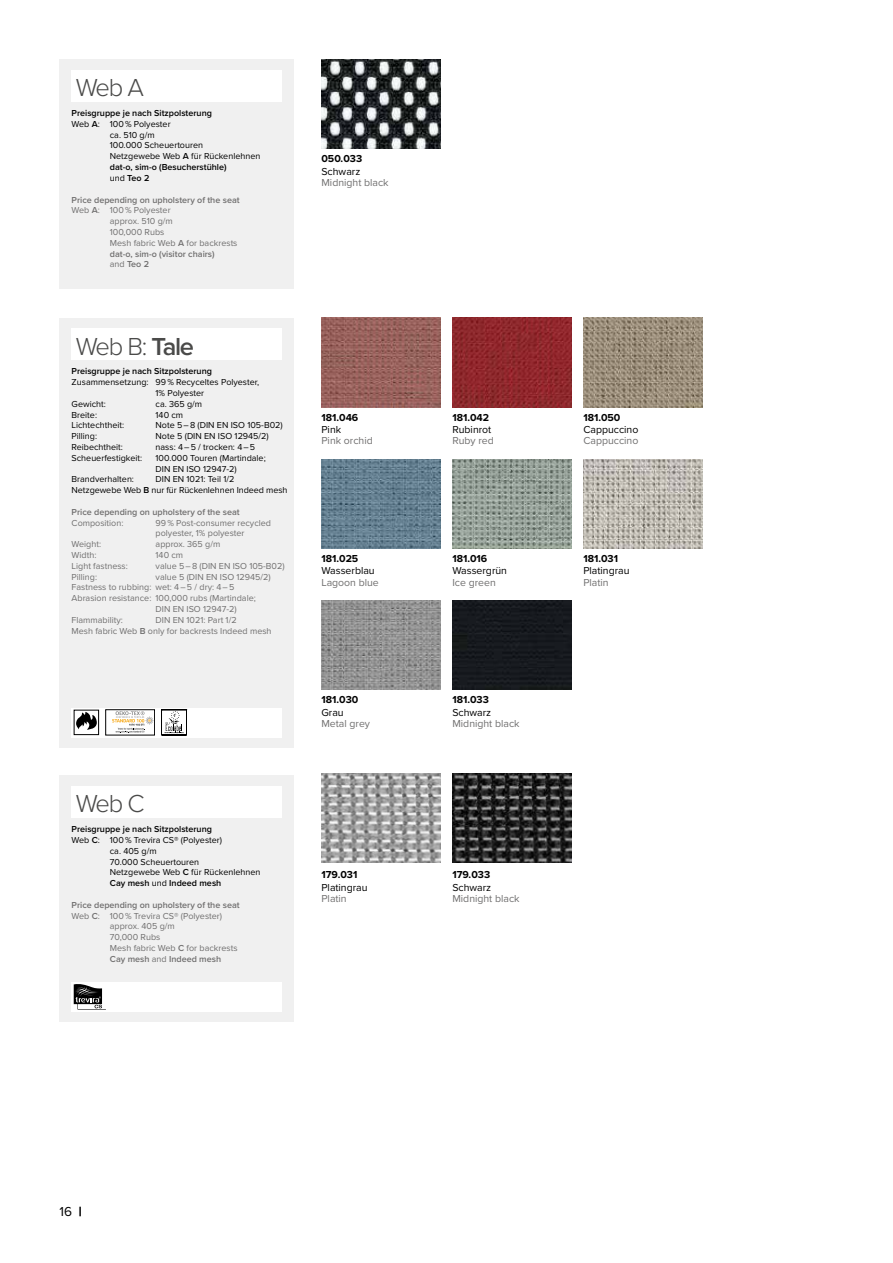
<style>
.page{position:relative;width:893px;height:1263px;background:#fff}
.page>*{position:absolute;margin:0;border:0;box-sizing:border-box;transform-origin:0 0}
.t1{font:300 25.5px "Proxima Nova";letter-spacing:-.07em;color:#4a4a49}
.t2{font:13.5px "Proxima Nova";color:#000}
.t3{font:10.5px "Proxima Nova";color:#706f6f}
.t4{font:10.5px "Proxima Nova";color:#000}
.t5{font:700 10.5px "Proxima Nova";color:#000}
.t6{font:9px/10.8px "Proxima Nova";color:#000}
.t7{font:9px/10.8px "Proxima Nova";color:#706f6f}
.t8{font:600 9px "Proxima Nova";color:#706f6f}
.t9{font:600 9px "Proxima Nova";color:#000}
.s1{font-weight:600}
.s2{font-weight:400}
.s3{font-weight:900}
</style>
<div class="page">
<img style="left:321px;top:60px;width:120px;height:89px">
<img style="left:321px;top:773px;width:120px;height:90px">
<img style="left:452px;top:773px;width:119px;height:90px">
<div style="left:60px;top:60px;width:234px;height:229px;background:#f0f0f0"></div>
<div style="left:72px;top:70px;width:210px;height:32px;background:#fff"></div>
<div style="left:60px;top:318px;width:234px;height:429px;background:#f0f0f0"></div>
<div style="left:60px;top:776px;width:234px;height:246px;background:#f0f0f0"></div>
<div style="left:72px;top:786px;width:210px;height:32px;background:#fff"></div>
<div style="left:72px;top:328px;width:210px;height:32px;background:#fff"></div>
<div style="left:72px;top:982px;width:210px;height:30px;background:#fff"></div>
<svg style="left:74px;top:984px;width:29px;height:25px"></svg>
<div style="left:72px;top:708px;width:210px;height:29px;background:#fff"></div>
<div style="left:74px;top:710px;width:25px;height:25px;border:1px solid #000"></div>
<svg style="left:76px;top:712px;width:21px;height:18px"></svg>
<svg style="left:112px;top:711px;width:41px;height:22px"></svg>
<svg style="left:161px;top:710px;width:26px;height:25px"></svg>
<img style="left:321px;top:459px;width:120px;height:89px">
<img style="left:321px;top:600px;width:120px;height:90px">
<img style="left:452px;top:459px;width:119px;height:89px">
<div style="left:452px;top:600px;width:119px;height:90px;background:#171a1e"></div>
<img style="left:583px;top:459px;width:119px;height:89px">
<img style="left:321px;top:318px;width:120px;height:89px">
<img style="left:452px;top:318px;width:119px;height:89px">
<img style="left:583px;top:318px;width:119px;height:89px">
<h1 class="t1" style="left:76px;top:69px;width:70px">Web A</h1>
<p class="t9" style="left:72px;top:106px;width:142px">Preisgruppe je nach Sitzpolsterung</p>
<p class="t6" style="left:72px;top:118px;width:101px">Web <span class="s1">A</span>: 100 % Polyester</p>
<p class="t6" style="left:110px;top:129px;width:46px">ca. 510 g/m</p>
<p class="t6" style="left:110px;top:140px;width:95px">100.000 Scheuertouren</p>
<p class="t6" style="left:110px;top:150px;width:152px">Netzgewebe Web <span class="s1">A</span> für Rückenlehnen</p>
<p class="t9" style="left:110px;top:160px;width:118px">dat-o, sim-o (Besucherstühle)</p>
<p class="t9" style="left:110px;top:171px;width:41px"><span class="s2">und</span> Teo 2</p>
<p class="t8" style="left:72px;top:193px;width:170px">Price depending on upholstery of the seat</p>
<p class="t7" style="left:72px;top:204px;width:101px">Web <span class="s1">A</span>: 100 % Polyester</p>
<p class="t7" style="left:110px;top:215px;width:64px">approx. 510 g/m</p>
<p class="t7" style="left:110px;top:226px;width:56px">100,000 Rubs</p>
<p class="t7" style="left:110px;top:237px;width:129px">Mesh fabric Web <span class="s1">A</span> for backrests</p>
<p class="t8" style="left:110px;top:247px;width:106px">dat-o, sim-o (visitor chairs)</p>
<p class="t8" style="left:110px;top:258px;width:41px"><span class="s2">and</span> Teo 2</p>
<h1 class="t1" style="left:76px;top:327px;width:120px">Web B: <span class="s1">Tale</span></h1>
<p class="t9" style="left:72px;top:365px;width:142px">Preisgruppe je nach Sitzpolsterung</p>
<p class="t6" style="left:72px;top:376px;width:189px">Zusammensetzung: 99 % Recyceltes Polyester,</p>
<p class="t6" style="left:156px;top:387px;width:50px">1% Polyester</p>
<p class="t6" style="left:72px;top:398px;width:36px">Gewicht:</p>
<p class="t6" style="left:156px;top:398px;width:48px">ca. 365 g/m</p>
<p class="t6" style="left:72px;top:409px;width:27px">Breite:</p>
<p class="t6" style="left:156px;top:409px;width:29px">140 cm</p>
<p class="t6" style="left:72px;top:420px;width:54px">Lichtechtheit:</p>
<p class="t6" style="left:156px;top:420px;width:129px">Note 5 – 8 (DIN EN ISO 105-B02)</p>
<p class="t6" style="left:72px;top:430px;width:27px">Pilling:</p>
<p class="t6" style="left:156px;top:430px;width:115px">Note 5 (DIN EN ISO 12945/2)</p>
<p class="t6" style="left:72px;top:441px;width:53px">Reibechtheit:</p>
<p class="t6" style="left:156px;top:441px;width:101px">nass: 4 – 5 / trocken: 4 – 5</p>
<p class="t6" style="left:72px;top:452px;width:72px">Scheuerfestigkeit:</p>
<p class="t6" style="left:156px;top:452px;width:112px">100.000 Touren (Martindale;<br>DIN EN ISO 12947-2)</p>
<p class="t6" style="left:72px;top:474px;width:64px">Brandverhalten:</p>
<p class="t6" style="left:72px;top:474px;width:218px;text-indent:84px">DIN EN 1021: Teil 1/2<br>Netzgewebe Web <span class="s1">B</span> nur für Rückenlehnen Indeed mesh</p>
<p class="t8" style="left:72px;top:505px;width:170px">Price depending on upholstery of the seat</p>
<p class="t7" style="left:72px;top:517px;width:53px">Composition:</p>
<p class="t7" style="left:156px;top:517px;width:117px">99 % Post-consumer recycled polyester, 1% polyester</p>
<p class="t7" style="left:72px;top:538px;width:31px">Weight:</p>
<p class="t7" style="left:156px;top:538px;width:66px">approx. 365 g/m</p>
<p class="t7" style="left:72px;top:549px;width:26px">Width:</p>
<p class="t7" style="left:156px;top:549px;width:29px">140 cm</p>
<p class="t7" style="left:72px;top:560px;width:58px">Light fastness:</p>
<p class="t7" style="left:156px;top:560px;width:131px">value 5 – 8 (DIN EN ISO 105-B02)</p>
<p class="t7" style="left:72px;top:571px;width:27px">Pilling:</p>
<p class="t7" style="left:156px;top:571px;width:117px">value 5 (DIN EN ISO 12945/2)</p>
<p class="t7" style="left:72px;top:582px;width:164px">Fastness to rubbing: wet: 4 – 5 / dry: 4 – 5</p>
<p class="t7" style="left:72px;top:592px;width:186px">Abrasion resistance: 100,000 rubs (Martindale;</p>
<p class="t7" style="left:156px;top:603px;width:83px">DIN EN ISO 12947-2)</p>
<p class="t7" style="left:72px;top:614px;width:53px">Flammability:</p>
<p class="t7" style="left:72px;top:614px;width:201px;text-indent:84px">DIN EN 1021: Part 1/2<br>Mesh fabric Web <span class="s1">B</span> only for backrests Indeed mesh</p>
<h1 class="t1" style="left:76px;top:785px;width:70px">Web C</h1>
<p class="t9" style="left:72px;top:822px;width:142px">Preisgruppe je nach Sitzpolsterung</p>
<p class="t6" style="left:72px;top:834px;width:152px">Web <span class="s1">C</span>: 100 % Trevira CS® (Polyester)</p>
<p class="t6" style="left:110px;top:845px;width:48px">ca. 405 g/m</p>
<p class="t6" style="left:110px;top:856px;width:91px">70.000 Scheuertouren</p>
<p class="t6" style="left:110px;top:867px;width:152px">Netzgewebe Web <span class="s1">C</span> für Rückenlehnen</p>
<p class="t9" style="left:110px;top:876px;width:113px">Cay mesh <span class="s2">und</span> Indeed mesh</p>
<p class="t8" style="left:72px;top:898px;width:170px">Price depending on upholstery of the seat</p>
<p class="t7" style="left:72px;top:910px;width:152px">Web <span class="s1">C</span>: 100 % Trevira CS® (Polyester)</p>
<p class="t7" style="left:110px;top:921px;width:66px">approx. 405 g/m</p>
<p class="t7" style="left:110px;top:931px;width:52px">70,000 Rubs</p>
<p class="t7" style="left:110px;top:942px;width:129px">Mesh fabric Web <span class="s1">C</span> for backrests</p>
<p class="t8" style="left:110px;top:952px;width:113px">Cay mesh <span class="s2">and</span> Indeed mesh</p>
<p class="t5" style="left:321px;top:151px;width:42px">050.033</p>
<p class="t4" style="left:321px;top:163px;width:40px">Schwarz</p>
<p class="t3" style="left:321px;top:175px;width:69px">Midnight black</p>
<p class="t5" style="left:321px;top:409px;width:38px">181.046</p>
<p class="t4" style="left:321px;top:422px;width:21px">Pink</p>
<p class="t3" style="left:321px;top:433px;width:53px">Pink orchid</p>
<p class="t5" style="left:321px;top:550px;width:38px">181.025</p>
<p class="t4" style="left:321px;top:563px;width:55px">Wasserblau</p>
<p class="t3" style="left:321px;top:574px;width:59px">Lagoon blue</p>
<p class="t5" style="left:321px;top:692px;width:38px">181.030</p>
<p class="t4" style="left:321px;top:704px;width:24px">Grau</p>
<p class="t3" style="left:321px;top:716px;width:50px">Metal grey</p>
<p class="t5" style="left:321px;top:867px;width:37px">179.031</p>
<p class="t4" style="left:321px;top:879px;width:48px">Platingrau</p>
<p class="t3" style="left:321px;top:891px;width:27px">Platin</p>
<p class="t5" style="left:452px;top:409px;width:38px">181.042</p>
<p class="t4" style="left:452px;top:422px;width:40px">Rubinrot</p>
<p class="t3" style="left:452px;top:433px;width:43px">Ruby red</p>
<p class="t5" style="left:452px;top:550px;width:36px">181.016</p>
<p class="t4" style="left:452px;top:563px;width:56px">Wassergrün</p>
<p class="t3" style="left:452px;top:574px;width:45px">Ice green</p>
<p class="t5" style="left:452px;top:692px;width:38px">181.033</p>
<p class="t4" style="left:452px;top:704px;width:40px">Schwarz</p>
<p class="t3" style="left:452px;top:716px;width:69px">Midnight black</p>
<p class="t5" style="left:452px;top:867px;width:39px">179.033</p>
<p class="t4" style="left:452px;top:879px;width:40px">Schwarz</p>
<p class="t3" style="left:452px;top:891px;width:69px">Midnight black</p>
<p class="t5" style="left:583px;top:409px;width:39px">181.050</p>
<p class="t4" style="left:583px;top:422px;width:57px">Cappuccino</p>
<p class="t3" style="left:583px;top:433px;width:57px">Cappuccino</p>
<p class="t5" style="left:583px;top:550px;width:36px">181.031</p>
<p class="t4" style="left:583px;top:563px;width:48px">Platingrau</p>
<p class="t3" style="left:583px;top:574px;width:27px">Platin</p>
<h2 class="t2" style="left:60px;top:1201px;width:24px">16 <span class="s3">|</span></h2>
</div>
